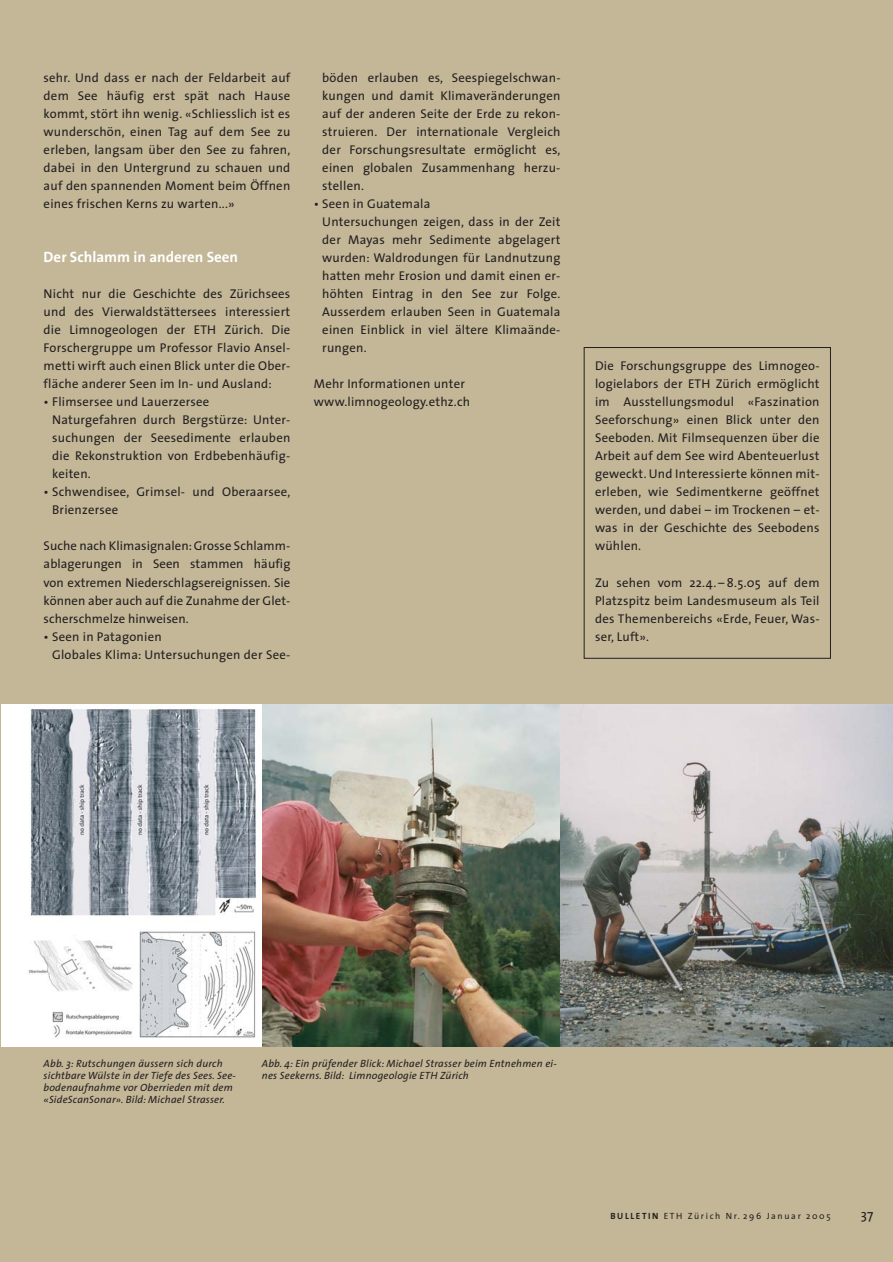
<style>
.page{position:relative;width:893px;height:1262px;background:#fff}
.page>*{position:absolute;margin:0;border:0;box-sizing:border-box;transform-origin:0 0}
.t1{font:700 15px "The Sans";color:#fff}
.t2{font:13.5px "The Sans";color:#231f20}
.t3{font:12.75px/18px "The Sans";letter-spacing:.02em;color:#231f20;text-align:justify}
.t4{font:italic 10.5px/12px "The Sans";letter-spacing:.02em;color:#231f20}
.t5{font:9px "The Sans";letter-spacing:.185em;color:#231f20}
.s1{font-family:"The Sans Bold Caps"}
</style>
<div class="page">
<div style="left:0;top:0;width:892px;height:1261px;background:#c3b797"></div>
<img style="left:262px;top:704px;width:298px;height:342px">
<img style="left:560px;top:704px;width:332px;height:342px">
<div style="left:584px;top:347px;width:246px;height:311px;border:1px solid #231f20"></div>
<svg style="left:1px;top:704px;width:261px;height:342px;background:#c1c5ca"></svg>
<p class="t3" style="left:44px;top:70px;width:248px">sehr. Und dass er nach der Feldarbeit auf dem See häufig erst spät nach Hause kommt, stört ihn wenig. «Schliesslich ist es wunderschön, einen Tag auf dem See zu erleben, langsam über den See zu fahren, dabei in den Untergrund zu schauen und auf den spannenden Moment beim Öffnen eines frischen Kerns zu warten...»</p>
<p class="t1" style="left:44px;top:252px;width:196px">Der Schlamm in anderen Seen</p>
<p class="t3" style="left:44px;top:286px;width:248px">Nicht nur die Geschichte des Zürichsees und des Vierwaldstättersees interessiert die Limnogeologen der ETH Zürich. Die Forschergruppe um Professor Flavio Ansel&shy;metti wirft auch einen Blick unter die Ober&shy;fläche anderer Seen im In- und Ausland:</p>
<p class="t3" style="left:52px;top:394px;width:240px;text-align:left;text-indent:-9px">• Flimsersee und Lauerzersee<br>Naturgefahren durch Bergstürze: Unter&shy;suchungen der Seesedimente erlauben die Rekonstruktion von Erdbebenhäufig&shy;keiten.</p>
<p class="t3" style="left:52px;top:484px;width:240px;text-indent:-9px">• Schwendisee, Grimsel- und Oberaarsee,<br>Brienzersee</p>
<p class="t3" style="left:44px;top:538px;width:248px">Suche nach Klimasignalen: Grosse Schlamm&shy;ablagerungen in Seen stammen häufig von extremen Niederschlagsereignissen. Sie können aber auch auf die Zunahme der Glet&shy;scherschmelze hinweisen.</p>
<p class="t3" style="left:52px;top:628px;width:240px;text-indent:-9px">• Seen in Patagonien<br>Globales Klima: Untersuchungen der See-</p>
<p class="t3" style="left:322px;top:70px;width:240px">böden erlauben es, Seespiegelschwan&shy;kungen und damit Klimaveränderungen auf der anderen Seite der Erde zu rekon&shy;struieren. Der internationale Vergleich der Forschungsresultate ermöglicht es, einen globalen Zusammenhang herzu&shy;stellen.</p>
<p class="t3" style="left:322px;top:196px;width:240px;text-align:left;text-indent:-9px">• Seen in Guatemala<br>Untersuchungen zeigen, dass in der Zeit der Mayas mehr Sedimente abgelagert wurden: Waldrodungen für Landnutzung hatten mehr Erosion und damit einen er&shy;höhten Eintrag in den See zur Folge.<br>Ausserdem erlauben Seen in Guatemala einen Einblick in viel ältere Klimaände&shy;rungen.</p>
<p class="t3" style="left:314px;top:376px;width:158px">Mehr Informationen unter www.limnogeology.ethz.ch</p>
<p class="t3" style="left:595px;top:358px;width:226px">Die Forschungsgruppe des Limnogeo&shy;logielabors der ETH Zürich ermöglicht im Ausstellungsmodul «Faszination Seeforschung» einen Blick unter den Seeboden. Mit Filmsequenzen über die Arbeit auf dem See wird Abenteuerlust geweckt. Und Interessierte können mit&shy;erleben, wie Sedimentkerne geöffnet werden, und dabei – im Trockenen – et&shy;was in der Geschichte des Seebodens wühlen.</p>
<p class="t3" style="left:595px;top:574px;width:226px">Zu sehen vom 22.4. – 8.5.05 auf dem Platzspitz beim Landesmuseum als Teil des Themenbereichs «Erde, Feuer, Was&shy;ser, Luft».</p>
<p class="t4" style="left:44px;top:1058px;width:194px">Abb. 3: Rutschungen äussern sich durch sichtbare Wülste in der Tiefe des Sees. See&shy;bodenaufnahme vor Oberrieden mit dem «SideScanSonar». Bild: Michael Strasser.</p>
<p class="t4" style="left:262px;top:1058px;width:296px">Abb. 4: Ein prüfender Blick: Michael Strasser beim Entnehmen ei&shy;nes Seekerns. Bild: Limnogeologie ETH Zürich</p>
<p class="t5" style="left:610px;top:1212px;width:222px"><span class="s1">BULLETIN</span> ETH Zürich Nr. 296 Januar 2005</p>
<p class="t2" style="left:860px;top:1209px;width:14px">37</p>
</div>
